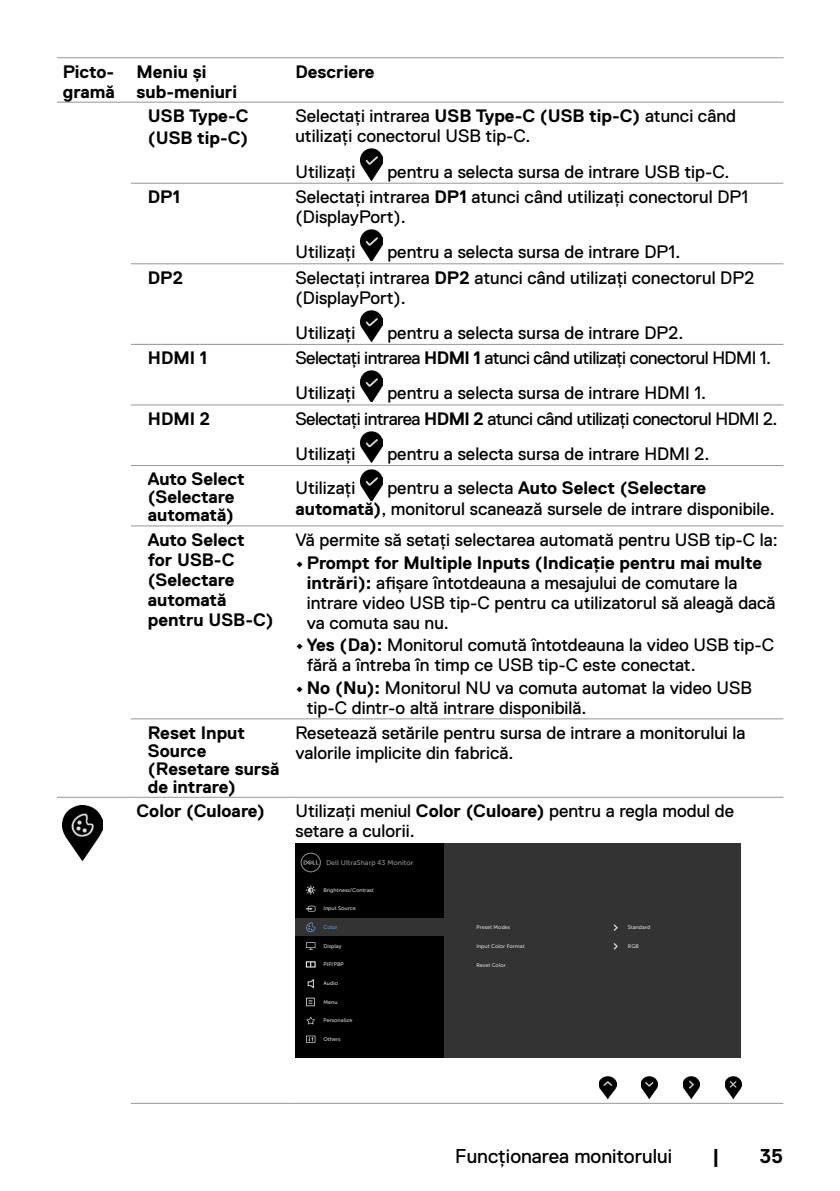
<style>
.page{position:relative;width:840px;height:1191px;background:#fff}
.page>*{position:absolute;margin:0;border:0;box-sizing:border-box;transform-origin:0 0}
.t1{font:20px "Dell Replica";color:#000}
.t2{font:700 20px "Dell Replica";color:#000}
.Table_Paragraph{font:18px/20px "Dell Replica";color:#000}
.Table_Paragraph-2{font:18px "Dell Replica";letter-spacing:-.03em;color:#000}
.Table_Paragraph-Inde{font:700 18px/20px "Dell Replica";color:#000}
.Table_Paragraph-3{font:700 18px/18px "Dell Replica";color:#000}
.Table_Head{font:700 18px/20px "Dell Replica";color:#000}
.t3{font:6.8px "Museo Sans For Dell 500";color:#939393}
.t4{font:5.2px "Museo Sans For Dell 500";color:#d9d9d9}
.t5{font:5.2px "Museo Sans For Dell 500";color:#5b9bd5}
.s1{font-weight:700}
</style>
<div class="page">
<hr style="left:57px;top:57px;width:74px;height:1px;background:#939598">
<hr style="left:131px;top:57px;width:158px;height:1px;background:#939598">
<hr style="left:289px;top:57px;width:494px;height:1px;background:#939598">
<hr style="left:57px;top:102px;width:74px;height:1px;background:#939598">
<hr style="left:131px;top:102px;width:158px;height:1px;background:#939598">
<hr style="left:289px;top:102px;width:494px;height:1px;background:#939598">
<hr style="left:131px;top:183px;width:158px;height:1px;background:#939598">
<hr style="left:289px;top:183px;width:494px;height:1px;background:#939598">
<hr style="left:131px;top:263px;width:158px;height:1px;background:#939598">
<hr style="left:289px;top:263px;width:494px;height:1px;background:#939598">
<hr style="left:131px;top:344px;width:158px;height:1px;background:#939598">
<hr style="left:289px;top:344px;width:494px;height:1px;background:#939598">
<hr style="left:131px;top:404px;width:158px;height:1px;background:#939598">
<hr style="left:289px;top:404px;width:494px;height:1px;background:#939598">
<hr style="left:131px;top:465px;width:158px;height:1px;background:#939598">
<hr style="left:289px;top:465px;width:494px;height:1px;background:#939598">
<hr style="left:131px;top:797px;width:158px;height:1px;background:#939598">
<hr style="left:131px;top:1103px;width:158px;height:1px;background:#939598">
<hr style="left:289px;top:1103px;width:494px;height:1px;background:#939598">
<hr style="left:57px;top:797px;width:74px;height:1px;background:#939598">
<hr style="left:289px;top:797px;width:494px;height:1px;background:#939598">
<hr style="left:131px;top:525px;width:158px;height:1px;background:#939598">
<hr style="left:289px;top:525px;width:494px;height:1px;background:#939598">
<hr style="left:131px;top:718px;width:158px;height:1px;background:#939598">
<hr style="left:289px;top:718px;width:494px;height:1px;background:#939598">
<img style="left:360px;top:149px;width:22px;height:31px">
<img style="left:360px;top:229px;width:22px;height:32px">
<img style="left:360px;top:310px;width:22px;height:31px">
<img style="left:360px;top:371px;width:22px;height:31px">
<img style="left:360px;top:431px;width:22px;height:31px">
<img style="left:360px;top:469px;width:22px;height:32px">
<img style="left:63px;top:805px;width:39px;height:55px">
<div style="left:295px;top:843px;width:446px;height:214px;background:#333"></div>
<div style="left:295px;top:843px;width:149px;height:37px;background:#000"></div>
<svg style="left:300px;top:852px;width:21px;height:20px"></svg>
<div style="left:295px;top:899px;width:149px;height:19px;background:#000"></div>
<div style="left:295px;top:936px;width:149px;height:19px;background:#000"></div>
<div style="left:295px;top:955px;width:149px;height:18px;background:#000"></div>
<div style="left:295px;top:973px;width:149px;height:19px;background:#000"></div>
<div style="left:295px;top:992px;width:149px;height:19px;background:#000"></div>
<div style="left:295px;top:1011px;width:149px;height:18px;background:#000"></div>
<div style="left:295px;top:1029px;width:149px;height:19px;background:#000"></div>
<div style="left:295px;top:1048px;width:149px;height:9px;background:#000"></div>
<div style="left:295px;top:880px;width:149px;height:19px;background:#000"></div>
<svg style="left:613px;top:924px;width:4px;height:7px"></svg>
<svg style="left:613px;top:943px;width:4px;height:6px"></svg>
<img style="left:599px;top:1076px;width:16px;height:22px">
<img style="left:641px;top:1076px;width:16px;height:22px">
<img style="left:683px;top:1076px;width:16px;height:22px">
<img style="left:725px;top:1076px;width:16px;height:22px">
<svg style="left:306px;top:905px;width:9px;height:6px"></svg>
<svg style="left:306px;top:942px;width:9px;height:7px"></svg>
<svg style="left:306px;top:885px;width:9px;height:9px"></svg>
<svg style="left:306px;top:922px;width:9px;height:10px"></svg>
<svg style="left:306px;top:997px;width:8px;height:9px"></svg>
<svg style="left:306px;top:1016px;width:9px;height:8px"></svg>
<svg style="left:306px;top:1035px;width:9px;height:7px"></svg>
<svg style="left:307px;top:979px;width:7px;height:9px"></svg>
<svg style="left:305px;top:961px;width:10px;height:6px"></svg>
<p class="Table_Head" style="left:63px;top:61px;width:54px">Picto&shy;gramă</p>
<p class="Table_Head" style="left:136px;top:61px;width:102px">Meniu și sub-meniuri</p>
<p class="Table_Head" style="left:295px;top:61px;width:81px">Descriere</p>
<p class="Table_Paragraph-Inde" style="left:148px;top:105px;width:102px;line-height:21.6px">USB Type-C (USB tip-C)</p>
<p class="Table_Paragraph" style="left:295px;top:106px;width:442px">Selectați intrarea <span class="s1">USB Type-C (USB tip-C)</span> atunci când utilizați conectorul USB tip-C.</p>
<p class="Table_Paragraph" style="left:295px;top:161px;width:61px">Utilizați</p>
<p class="Table_Paragraph" style="left:387px;top:161px;width:343px">pentru a selecta sursa de intrare USB tip-C.</p>
<p class="Table_Paragraph-Inde" style="left:148px;top:187px;width:34px">DP1</p>
<p class="Table_Paragraph" style="left:295px;top:187px;width:454px">Selectați intrarea <span class="s1">DP1</span> atunci când utilizați conectorul DP1 (DisplayPort).</p>
<p class="Table_Paragraph" style="left:295px;top:242px;width:61px">Utilizați</p>
<p class="Table_Paragraph" style="left:387px;top:242px;width:294px">pentru a selecta sursa de intrare DP1.</p>
<p class="Table_Paragraph-Inde" style="left:148px;top:267px;width:37px">DP2</p>
<p class="Table_Paragraph" style="left:295px;top:267px;width:460px">Selectați intrarea <span class="s1">DP2</span> atunci când utilizați conectorul DP2 (DisplayPort).</p>
<p class="Table_Paragraph" style="left:295px;top:322px;width:61px">Utilizați</p>
<p class="Table_Paragraph" style="left:387px;top:322px;width:297px">pentru a selecta sursa de intrare DP2.</p>
<p class="Table_Paragraph-Inde" style="left:148px;top:348px;width:61px">HDMI 1</p>
<p class="Table_Paragraph-2" style="left:295px;top:348px;width:477px">Selectați intrarea <span class="s1">HDMI 1</span> atunci când utilizați conectorul HDMI 1.</p>
<p class="Table_Paragraph" style="left:295px;top:383px;width:61px">Utilizați</p>
<p class="Table_Paragraph" style="left:387px;top:383px;width:320px">pentru a selecta sursa de intrare HDMI 1.</p>
<p class="Table_Paragraph-Inde" style="left:148px;top:409px;width:64px">HDMI 2</p>
<p class="Table_Paragraph-2" style="left:295px;top:408px;width:483px">Selectați intrarea <span class="s1">HDMI 2</span> atunci când utilizați conectorul HDMI 2.</p>
<p class="Table_Paragraph" style="left:295px;top:444px;width:61px">Utilizați</p>
<p class="Table_Paragraph" style="left:387px;top:444px;width:323px">pentru a selecta sursa de intrare HDMI 2.</p>
<p class="Table_Paragraph-Inde" style="left:148px;top:470px;width:98px;line-height:18px">Auto Select (Selectare automată)</p>
<p class="Table_Paragraph" style="left:295px;top:477px;width:61px">Utilizați</p>
<p class="Table_Paragraph" style="left:295px;top:477px;width:480px;line-height:21.6px;text-indent:92px">pentru a selecta <span class="s1">Auto Select (Selectare automată)</span>, monitorul scanează sursele de intrare disponibile.</p>
<p class="Table_Paragraph-Inde" style="left:148px;top:529px;width:127px">Auto Select for USB-C (Selectare automată pentru USB-C)</p>
<p class="Table_Paragraph" style="left:295px;top:529px;width:483px">Vă permite să setați selectarea automată pentru USB tip-C la:</p>
<p class="Table_Paragraph" style="left:306px;top:552px;width:470px;text-indent:-11px"><span class="s1">• Prompt for Multiple Inputs (Indicație pentru mai multe intrări):</span> afișare întotdeauna a mesajului de comutare la intrare video USB tip-C pentru ca utilizatorul să aleagă dacă va comuta sau nu.</p>
<p class="Table_Paragraph" style="left:306px;top:635px;width:468px;text-indent:-11px"><span class="s1">• Yes (Da):</span> Monitorul comută întotdeauna la video USB tip-C fără a întreba în timp ce USB tip-C este conectat.</p>
<p class="Table_Paragraph" style="left:306px;top:678px;width:446px;text-indent:-11px"><span class="s1">• No (Nu):</span> Monitorul NU va comuta automat la video USB tip-C dintr-o altă intrare disponibilă.</p>
<p class="Table_Paragraph-3" style="left:148px;top:723px;width:133px">Reset Input<br>Source (Resetare sursă de intrare)</p>
<p class="Table_Paragraph" style="left:295px;top:722px;width:451px">Resetează setările pentru sursa de intrare a monitorului la valorile implicite din fabrică.</p>
<p class="Table_Paragraph-3" style="left:136px;top:802px;width:130px">Color (Culoare)</p>
<p class="Table_Paragraph" style="left:295px;top:801px;width:440px">Utilizați meniul <span class="s1">Color (Culoare)</span> pentru a regla modul de setare a culorii.</p>
<p class="t3" style="left:326px;top:858px;width:89px">Dell UltraSharp 43 Monitor</p>
<p class="t4" style="left:323px;top:887px;width:52px">Brightness/Contrast</p>
<p class="t5" style="left:323px;top:924px;width:16px">Color</p>
<p class="t4" style="left:323px;top:943px;width:20px">Display</p>
<p class="t4" style="left:323px;top:905px;width:34px">Input Source</p>
<p class="t4" style="left:627px;top:924px;width:24px">Standard</p>
<p class="t4" style="left:627px;top:943px;width:13px">RGB</p>
<p class="t4" style="left:476px;top:924px;width:35px">Preset Modes</p>
<p class="t4" style="left:476px;top:962px;width:31px">Reset Color</p>
<p class="t4" style="left:476px;top:943px;width:50px">Input Color Format</p>
<p class="t4" style="left:323px;top:961px;width:22px">PIP/PBP</p>
<p class="t4" style="left:323px;top:980px;width:16px">Audio</p>
<p class="t4" style="left:323px;top:999px;width:16px">Menu</p>
<p class="t4" style="left:323px;top:1017px;width:30px">Personalize</p>
<p class="t4" style="left:323px;top:1036px;width:19px">Others</p>
<p class="t1" style="left:455px;top:1144px;width:218px">Funcționarea monitorului</p>
<p class="t2" style="left:711px;top:1144px;width:9px">|</p>
<p class="t2" style="left:759px;top:1144px;width:25px">35</p>
</div>
